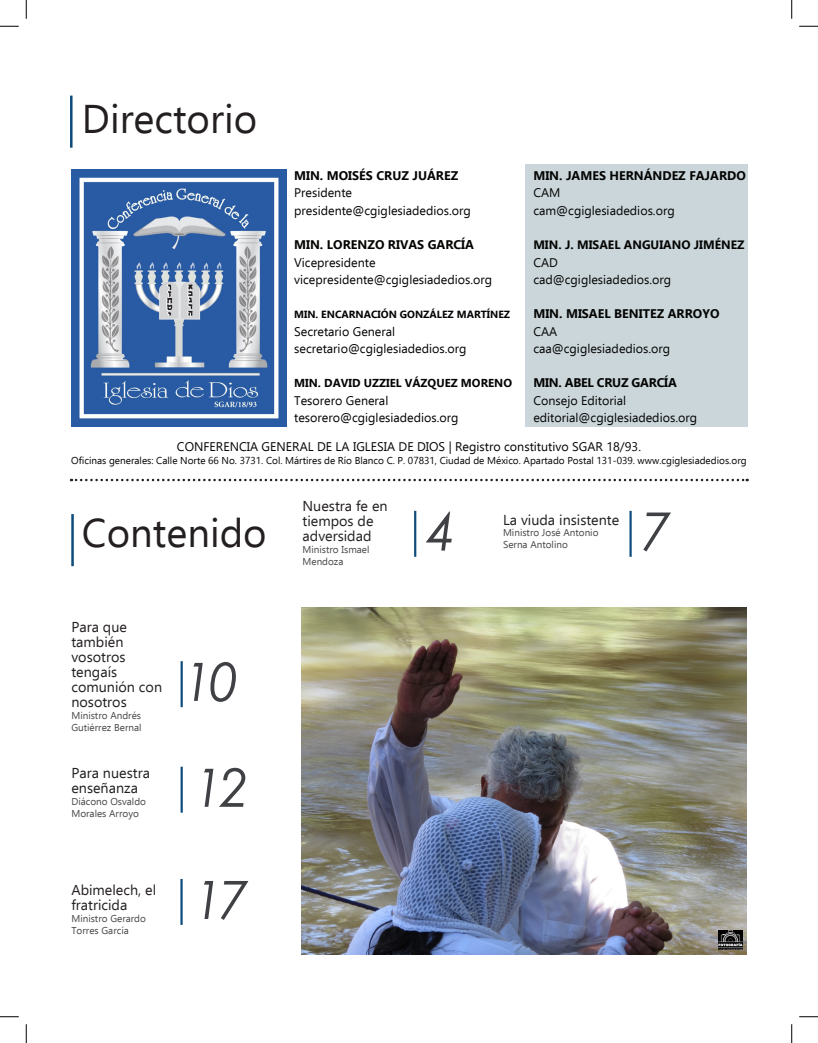
<style>
.page{position:relative;width:818px;height:1043px;background:#fff}
.page>*{position:absolute;margin:0;border:0;box-sizing:border-box;transform-origin:0 0}
.t1{font:italic 52.88px "Century Gothic";color:#3f4144}
.t2{font:40px "Ebrima";color:#231f20}
.t3{font:14.38px/15px "Ebrima";color:#231f20}
.t4{font:12.5px "Ebrima";color:#040503}
.t5{font:700 12.5px "Ebrima";color:#040503}
.t6{font:700 12.5px "Ebrima";letter-spacing:-.02em;color:#040503}
.t7{font:700 12.12px "Ebrima";color:#040503}
.t8{font:700 11.5px "Ebrima";color:#040503}
.t9{font:700 10.38px "Ebrima";color:#040503}
.t10{font:10px "Ebrima";color:#040503}
.t11{font:9.88px/11.9px "Ebrima";color:#454647}
</style>
<div class="page">
<div style="left:525px;top:164px;width:223px;height:262px;background:#cbd6db"></div>
<svg style="left:71px;top:479px;width:676px;height:2px"></svg>
<img style="left:301px;top:607px;width:445px;height:347px">
<hr style="left:180px;top:661px;width:3px;height:46px;background:#0c4b7b">
<hr style="left:180px;top:766px;width:3px;height:46px;background:#0c4b7b">
<hr style="left:180px;top:879px;width:3px;height:45px;background:#0c4b7b">
<hr style="left:414px;top:511px;width:2px;height:46px;background:#0c4b7b">
<hr style="left:629px;top:511px;width:2px;height:46px;background:#0c4b7b">
<hr style="left:71px;top:514px;width:3px;height:52px;background:#0c4b7b">
<hr style="left:70px;top:96px;width:2px;height:52px;background:#0c4b7b">
<img style="left:72px;top:170px;width:214px;height:257px">
<img style="left:718px;top:930px;width:24px;height:19px">
<svg style="left:0;top:25px;width:19px;height:2px"></svg>
<svg style="left:799px;top:25px;width:19px;height:2px"></svg>
<svg style="left:0;top:1016px;width:19px;height:1px"></svg>
<svg style="left:799px;top:1016px;width:19px;height:1px"></svg>
<svg style="left:25px;top:0;width:2px;height:19px"></svg>
<svg style="left:25px;top:1024px;width:2px;height:18px"></svg>
<svg style="left:791px;top:0;width:1px;height:19px"></svg>
<svg style="left:791px;top:1024px;width:1px;height:18px"></svg>
<p class="t2" style="left:82px;top:91px;width:177px">Directorio</p>
<p class="t5" style="left:294px;top:166px;width:165px">MIN. MOISÉS CRUZ JUÁREZ</p>
<p class="t4" style="left:294px;top:184px;width:59px">Presidente</p>
<p class="t4" style="left:294px;top:201px;width:178px">presidente@cgiglesiadedios.org</p>
<p class="t5" style="left:294px;top:235px;width:181px">MIN. LORENZO RIVAS GARCÍA</p>
<p class="t4" style="left:294px;top:253px;width:83px">Vicepresidente</p>
<p class="t4" style="left:294px;top:270px;width:200px">vicepresidente@cgiglesiadedios.org</p>
<p class="t9" style="left:294px;top:307px;width:217px">MIN. ENCARNACIÓN GONZÁLEZ MARTÍNEZ</p>
<p class="t4" style="left:294px;top:322px;width:103px">Secretario General</p>
<p class="t4" style="left:294px;top:339px;width:174px">secretario@cgiglesiadedios.org</p>
<p class="t8" style="left:294px;top:375px;width:219px">MIN. DAVID UZZIEL VÁZQUEZ MORENO</p>
<p class="t4" style="left:294px;top:391px;width:96px">Tesorero General</p>
<p class="t4" style="left:294px;top:408px;width:166px">tesorero@cgiglesiadedios.org</p>
<p class="t5" style="left:533px;top:166px;width:214px">MIN. JAMES HERNÁNDEZ FAJARDO</p>
<p class="t4" style="left:533px;top:184px;width:29px">CAM</p>
<p class="t4" style="left:533px;top:201px;width:143px">cam@cgiglesiadedios.org</p>
<p class="t7" style="left:533px;top:236px;width:213px">MIN. J. MISAEL ANGUIANO JIMÉNEZ</p>
<p class="t4" style="left:533px;top:253px;width:26px">CAD</p>
<p class="t4" style="left:533px;top:270px;width:139px">cad@cgiglesiadedios.org</p>
<p class="t5" style="left:533px;top:304px;width:188px">MIN. MISAEL BENITEZ ARROYO</p>
<p class="t4" style="left:533px;top:322px;width:25px">CAA</p>
<p class="t4" style="left:533px;top:339px;width:138px">caa@cgiglesiadedios.org</p>
<p class="t6" style="left:533px;top:373px;width:145px">MIN. ABEL CRUZ GARCÍA</p>
<p class="t4" style="left:533px;top:391px;width:94px">Consejo Editorial</p>
<p class="t4" style="left:533px;top:408px;width:165px">editorial@cgiglesiadedios.org</p>
<p class="t4" style="left:177px;top:438px;width:465px">CONFERENCIA GENERAL DE LA IGLESIA DE DIOS | Registro constitutivo SGAR 18/93.</p>
<p class="t10" style="left:71px;top:453px;width:677px">Oficinas generales: Calle Norte 66 No. 3731. Col. Mártires de Río Blanco C. P. 07831, Ciudad de México. Apartado Postal 131-039. www.cgiglesiadedios.org</p>
<p class="t3" style="left:302px;top:498px;width:87px">Nuestra fe en tiempos de adversidad</p>
<p class="t11" style="left:302px;top:543px;width:68px">Ministro Ismael<br>Mendoza</p>
<p class="t2" style="left:82px;top:505px;width:186px">Contenido</p>
<p class="t1" style="left:427px;top:494px;width:31px">4</p>
<p class="t1" style="left:642px;top:494px;width:31px">7</p>
<p class="t3" style="left:503px;top:511px;width:118px">La viuda insistente</p>
<p class="t11" style="left:503px;top:527px;width:97px">Ministro José Antonio<br>Serna Antolino</p>
<p class="t3" style="left:71px;top:619px;width:92px">Para que también vosotros tengaís comunión con nosotros</p>
<p class="t11" style="left:71px;top:709px;width:72px">Ministro Andrés<br>Gutiérrez Bernal</p>
<p class="t3" style="left:71px;top:765px;width:80px">Para nuestra enseñanza</p>
<p class="t11" style="left:71px;top:795px;width:76px">Diácono Osvaldo<br>Morales Arroyo</p>
<p class="t3" style="left:71px;top:881px;width:86px">Abimelech, el fratricida</p>
<p class="t11" style="left:71px;top:912px;width:76px">Ministro Gerardo<br>Torres García</p>
<p class="t1" style="left:183px;top:645px;width:57px">10</p>
<p class="t1" style="left:194px;top:750px;width:57px">12</p>
<p class="t1" style="left:194px;top:863px;width:57px">17</p>
</div>
